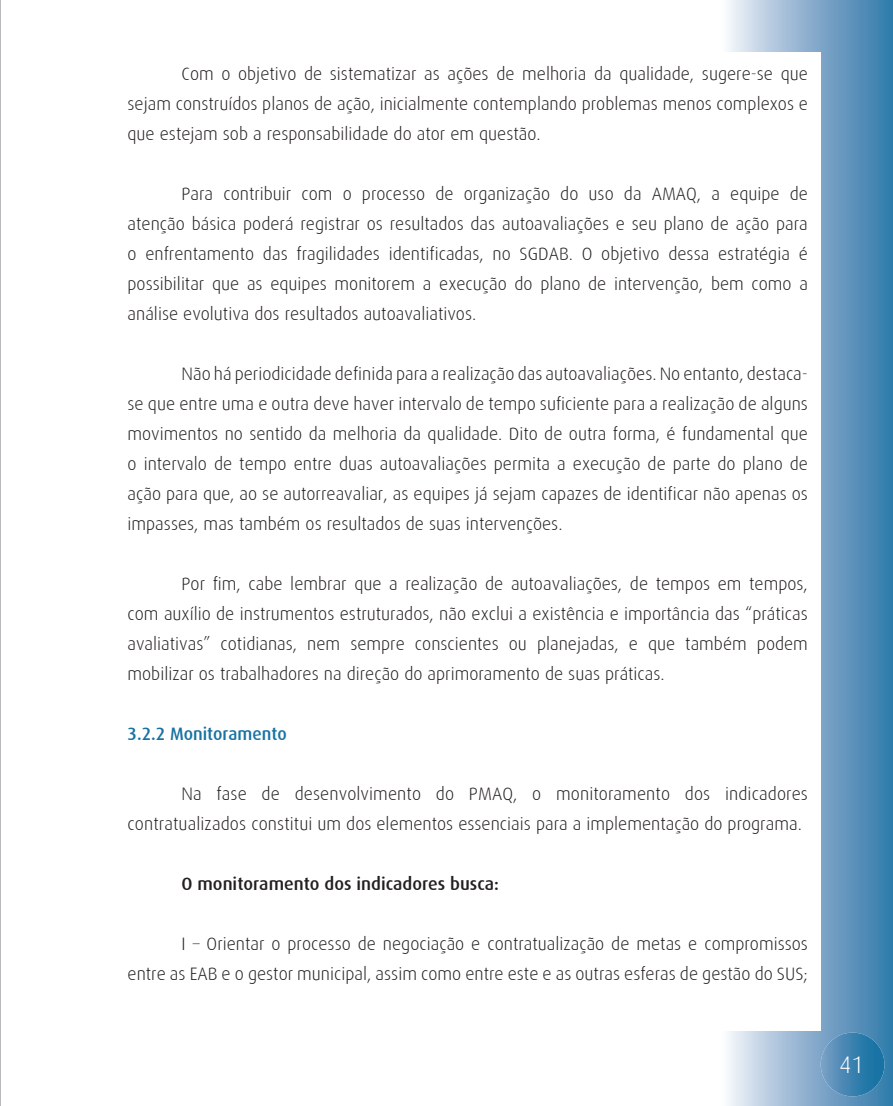
<style>
.page{position:relative;width:893px;height:1106px;background:#fff}
.page>*{position:absolute;margin:0;border:0;box-sizing:border-box;transform-origin:0 0}
.t1{font:300 24px "Dax";color:#fff}
.t2{font:300 18px/30px "Dax";color:#231f20;text-align:justify}
.t3{font:500 18px "Dax";color:#231f20}
.t4{font:500 18px "Dax";color:#1772a3}
</style>
<div class="page">
<svg style="left:729px;top:0;width:164px;height:1106px;background:#6497be"></svg>
<img style="left:821px;top:1032px;width:63px;height:64px;border-radius:32px">
<div style="left:128px;top:52px;width:693px;height:978px;background:#fff"></div>
<hr style="left:0;top:0;width:1px;height:1106px;background:#b8b9bc">
<p class="t2" style="left:128px;top:59px;width:682px;text-indent:54px">Com o objetivo de sistematizar as ações de melhoria da qualidade, sugere-se que sejam construídos planos de ação, inicialmente contemplando problemas menos complexos e que estejam sob a responsabilidade do ator em questão.</p>
<p class="t2" style="left:128px;top:179px;width:682px;text-indent:54px">Para contribuir com o processo de organização do uso da AMAQ, a equipe de atenção básica poderá registrar os resultados das autoavaliações e seu plano de ação para o enfrentamento das fragilidades identificadas, no SGDAB. O objetivo dessa estratégia é possibilitar que as equipes monitorem a execução do plano de intervenção, bem como a análise evolutiva dos resultados autoavaliativos.</p>
<p class="t2" style="left:128px;top:359px;width:682px;text-indent:54px">Não há periodicidade definida para a realização das autoavaliações. No entanto, destaca&shy;se que entre uma e outra deve haver intervalo de tempo suficiente para a realização de alguns movimentos no sentido da melhoria da qualidade. Dito de outra forma, é fundamental que o intervalo de tempo entre duas autoavaliações permita a execução de parte do plano de ação para que, ao se autorreavaliar, as equipes já sejam capazes de identificar não apenas os impasses, mas também os resultados de suas intervenções.</p>
<p class="t2" style="left:128px;top:569px;width:682px;text-indent:54px">Por fim, cabe lembrar que a realização de autoavaliações, de tempos em tempos, com auxílio de instrumentos estruturados, não exclui a existência e importância das “práticas avaliativas” cotidianas, nem sempre conscientes ou planejadas, e que também podem mobilizar os trabalhadores na direção do aprimoramento de suas práticas.</p>
<p class="t4" style="left:128px;top:723px;width:161px">3.2.2 Monitoramento</p>
<p class="t2" style="left:128px;top:779px;width:682px;text-indent:54px">Na fase de desenvolvimento do PMAQ, o monitoramento dos indicadores contratualizados constitui um dos elementos essenciais para a implementação do programa.</p>
<p class="t3" style="left:182px;top:873px;width:319px">O monitoramento dos indicadores busca:</p>
<p class="t2" style="left:128px;top:929px;width:682px;text-align:right">I – Orientar o processo de negociação e contratualização de metas e compromissos<br>entre as EAB e o gestor municipal, assim como entre este e as outras esferas de gestão do SUS;</p>
<h1 class="t1" style="left:839px;top:1051px;width:26px">41</h1>
</div>
